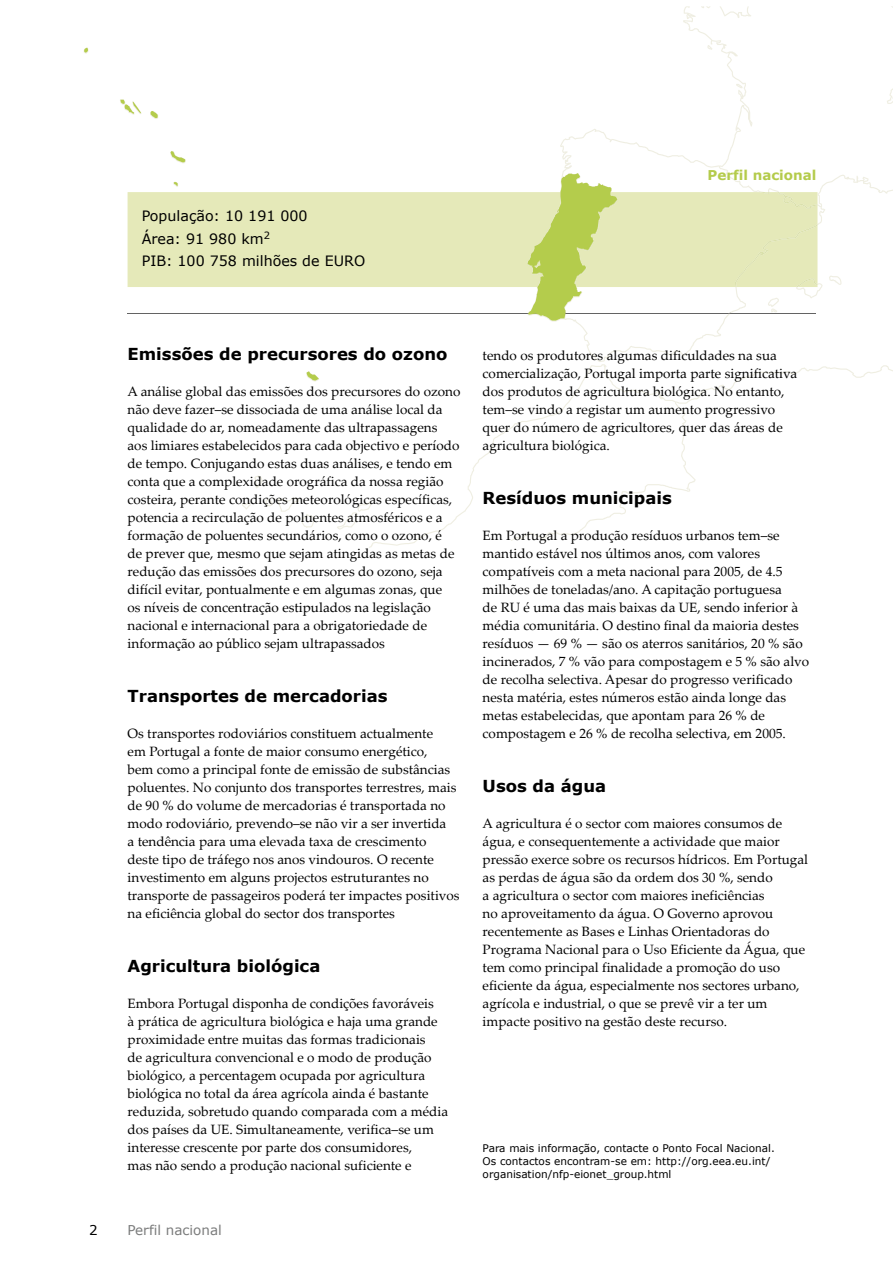
<style>
.page{position:relative;width:893px;height:1263px;background:#fff}
.page>*{position:absolute;margin:0;border:0;box-sizing:border-box;transform-origin:0 0}
.t1{font:700 16.5px "Verdana";color:#000}
.t2{font:14.25px/22.5px "Verdana";color:#000}
.t3{font:13.5px/18px "Palatino Linotype";color:#000}
.t4{font:13.5px "Verdana";color:#7b7c7c}
.t5{font:700 13.5px "Verdana";color:#b4cb4b}
.t6{font:13.5px "Verdana";color:#000}
.t7{font:10.5px/12.6px "Verdana";color:#000}
</style>
<div class="page">
<svg style="left:242px;top:287px;width:599px;height:242px"></svg>
<svg style="left:369px;top:364px;width:327px;height:184px"></svg>
<svg style="left:617px;top:6px;width:276px;height:281px"></svg>
<svg style="left:84px;top:48px;width:533px;height:333px"></svg>
<p class="t2" style="left:142px;top:204px;width:225px">População: 10 191 000<br>Área: 91 980 km<sup>2<br></sup>PIB: 100 758 milhões de EURO</p>
<p class="t5" style="left:708px;top:166px;width:110px">Perfil nacional</p>
<p class="t1" style="left:128px;top:343px;width:321px">Emissões de precursores do ozono</p>
<p class="t3" style="left:128px;top:382px;width:334px">A análise global das emissões dos precursores do ozono não deve fazer–se dissociada de uma análise local da qualidade do ar, nomeadamente das ultrapassagens aos limiares estabelecidos para cada objectivo e período de tempo. Conjugando estas duas análises, e tendo em conta que a complexidade orográfica da nossa região costeira, perante condições meteorológicas específicas, potencia a recirculação de poluentes atmosféricos e a formação de poluentes secundários, como o ozono, é<br>de prever que, mesmo que sejam atingidas as metas de redução das emissões dos precursores do ozono, seja difícil evitar, pontualmente e em algumas zonas, que<br>os níveis de concentração estipulados na legislação nacional e internacional para a obrigatoriedade de informação ao público sejam ultrapassados</p>
<p class="t1" style="left:128px;top:685px;width:261px">Transportes de mercadorias</p>
<p class="t3" style="left:128px;top:724px;width:333px">Os transportes rodoviários constituem actualmente<br>em Portugal a fonte de maior consumo energético,<br>bem como a principal fonte de emissão de substâncias poluentes. No conjunto dos transportes terrestres, mais de 90 % do volume de mercadorias é transportada no modo rodoviário, prevendo–se não vir a ser invertida<br>a tendência para uma elevada taxa de crescimento deste tipo de tráfego nos anos vindouros. O recente investimento em alguns projectos estruturantes no transporte de passageiros poderá ter impactes positivos na eficiência global do sector dos transportes</p>
<p class="t1" style="left:128px;top:955px;width:194px">Agricultura biológica</p>
<p class="t3" style="left:128px;top:994px;width:322px">Embora Portugal disponha de condições favoráveis<br>à prática de agricultura biológica e haja uma grande proximidade entre muitas das formas tradicionais<br>de agricultura convencional e o modo de produção biológico, a percentagem ocupada por agricultura biológica no total da área agrícola ainda é bastante reduzida, sobretudo quando comparada com a média dos países da UE. Simultaneamente, verifica–se um interesse crescente por parte dos consumidores,<br>mas não sendo a produção nacional suficiente e</p>
<p class="t6" style="left:89px;top:1222px;width:10px">2</p>
<p class="t4" style="left:127px;top:1222px;width:96px">Perfil nacional</p>
<p class="t3" style="left:483px;top:346px;width:316px">tendo os produtores algumas dificuldades na sua comercialização, Portugal importa parte significativa dos produtos de agricultura biológica. No entanto, tem–se vindo a registar um aumento progressivo quer do número de agricultores, quer das áreas de agricultura biológica.</p>
<p class="t1" style="left:483px;top:487px;width:191px">Resíduos municipais</p>
<p class="t3" style="left:483px;top:526px;width:328px">Em Portugal a produção resíduos urbanos tem–se mantido estável nos últimos anos, com valores compatíveis com a meta nacional para 2005, de 4.5 milhões de toneladas/ano. A capitação portuguesa<br>de RU é uma das mais baixas da UE, sendo inferior à média comunitária. O destino final da maioria destes resíduos — 69 % — são os aterros sanitários, 20 % são incinerados, 7 % vão para compostagem e 5 % são alvo de recolha selectiva. Apesar do progresso verificado nesta matéria, estes números estão ainda longe das metas estabelecidas, que apontam para 26 % de compostagem e 26 % de recolha selectiva, em 2005.</p>
<p class="t1" style="left:483px;top:775px;width:125px">Usos da água</p>
<p class="t3" style="left:483px;top:814px;width:327px">A agricultura é o sector com maiores consumos de água, e consequentemente a actividade que maior pressão exerce sobre os recursos hídricos. Em Portugal as perdas de água são da ordem dos 30 %, sendo<br>a agricultura o sector com maiores ineficiências<br>no aproveitamento da água. O Governo aprovou recentemente as Bases e Linhas Orientadoras do Programa Nacional para o Uso Eficiente da Água, que tem como principal finalidade a promoção do uso eficiente da água, especialmente nos sectores urbano, agrícola e industrial, o que se prevê vir a ter um impacte positivo na gestão deste recurso.</p>
<p class="t7" style="left:483px;top:1142px;width:294px">Para mais informação, contacte o Ponto Focal Nacional.<br>Os contactos encontram-se em: http://org.eea.eu.int/ organisation/nfp-eionet_group.html</p>
</div>
